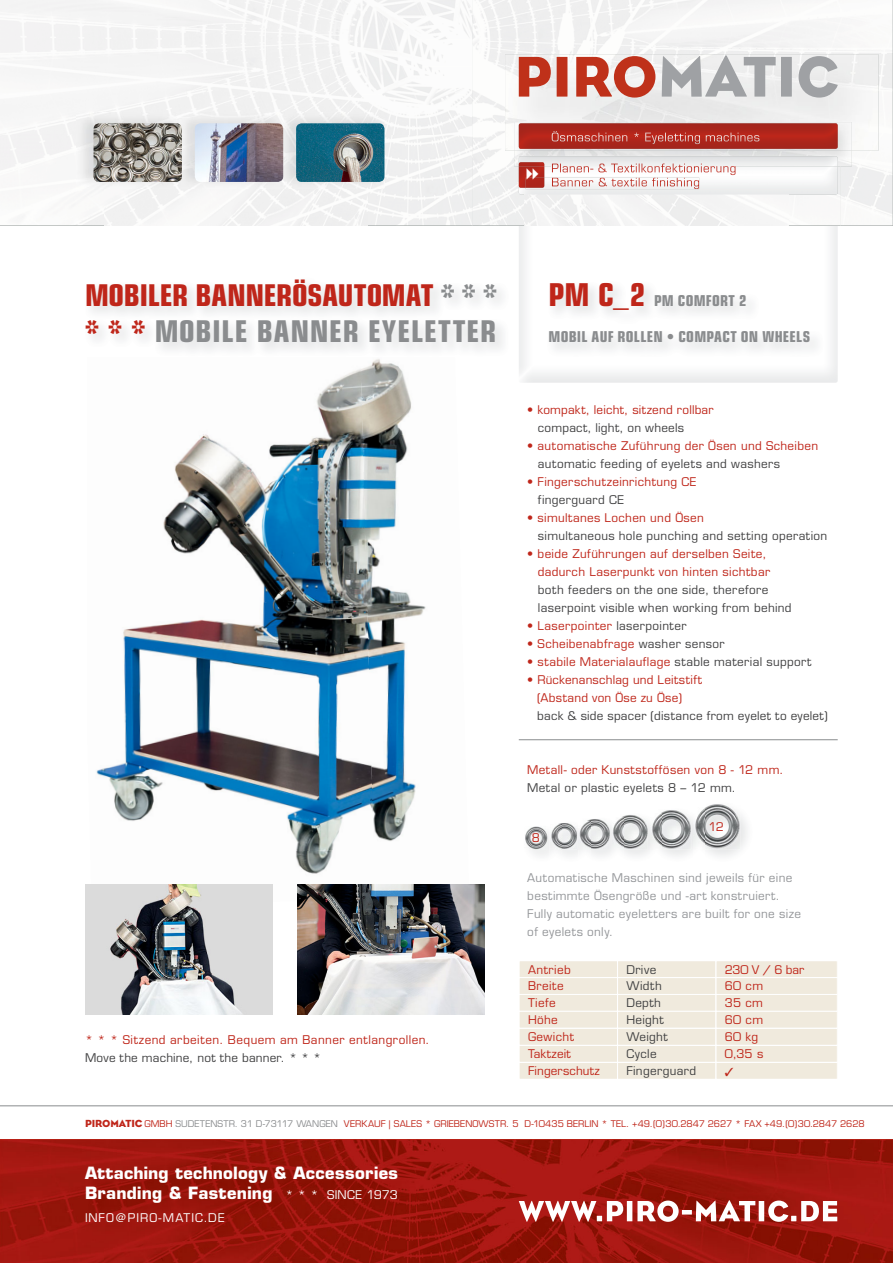
<style>
.page{position:relative;width:893px;height:1263px;background:#fff}
.page>*{position:absolute;margin:0;border:0;box-sizing:border-box;transform-origin:0 0}
.t1{font:700 condensed 30px/36px "Eurostile";letter-spacing:.005em;color:#bf261a}
.t2{font:700 16.5px/19.8px "Eurostile";letter-spacing:.02em;color:#fff}
.t3{font:700 condensed 15px "Eurostile";letter-spacing:.015em;color:#8a8c8e}
.t4{font:11.7px/18px "Eurostile";letter-spacing:.03em;color:#bf261a}
.t5{font:11.7px/18px "Eurostile";letter-spacing:.03em;color:#404041}
.t6{font:11.7px/18px "Eurostile";letter-spacing:.03em;color:#949699}
.t7{font:11.7px "Eurostile";letter-spacing:.01em;color:#bf261a}
.t8{font:11.7px "Eurostile";letter-spacing:.085em;color:#fff}
.t9{font:9px "Eurostile";letter-spacing:.005em;color:#bf261a}
.s1{color:#8a8c8e}
.s2{font-size:31.5px;color:#bf261a}
.s3{font-family:"Eurostile Extended Two";font-weight:400;font-stretch:normal;font-size:31.5px;color:#bf261a}
.s4{color:#404041}
.s5{font-family:"Eagle";font-size:10.5px}
.s6{font-weight:400;font-size:11.7px}
</style>
<div class="page">
<img style="left:163px;top:369px;width:197px;height:230px">
<img style="left:360px;top:359px;width:66px;height:482px">
<img style="left:96px;top:599px;width:278px;height:250px">
<img style="left:272px;top:849px;width:61px;height:53px">
<div style="left:472px;top:0;width:421px;height:90px;background:#f6f6f6"></div>
<img style="left:472px;top:90px;width:53px;height:135px">
<img style="left:841px;top:90px;width:52px;height:135px">
<svg style="left:0;top:1140px;width:893px;height:123px;background:#9d150d"></svg>
<img style="left:85px;top:1166px;width:331px;height:74px">
<svg style="left:519px;top:1200px;width:318px;height:22px"></svg>
<hr style="left:0;top:1105px;width:893px;height:1px;background:#8a8c8e">
<hr style="left:519px;top:739px;width:319px;height:1px;background:#8a8c8e">
<img style="left:85px;top:884px;width:187px;height:130px">
<img style="left:524px;top:826px;width:24px;height:23px">
<img style="left:549px;top:830px;width:12px;height:27px">
<img style="left:555px;top:823px;width:22px;height:26px">
<img style="left:550px;top:825px;width:11px;height:24px">
<img style="left:578px;top:828px;width:12px;height:29px">
<img style="left:586px;top:819px;width:24px;height:30px">
<img style="left:579px;top:821px;width:11px;height:28px">
<img style="left:621px;top:814px;width:27px;height:35px">
<img style="left:612px;top:817px;width:11px;height:32px">
<img style="left:661px;top:809px;width:30px;height:40px">
<img style="left:650px;top:813px;width:11px;height:36px">
<img style="left:693px;top:804px;width:47px;height:46px">
<img style="left:77px;top:113px;width:308px;height:75px">
<img style="left:195px;top:123px;width:88px;height:59px;border-radius:6px">
<img style="left:94px;top:123px;width:88px;height:59px;border-radius:6px">
<img style="left:296px;top:123px;width:88px;height:59px;border-radius:6px">
<img style="left:298px;top:884px;width:187px;height:130px">
<img style="left:505px;top:54px;width:373px;height:97px">
<svg style="left:519px;top:57px;width:32px;height:40px"></svg>
<div style="left:557px;top:57px;width:10px;height:40px;background:#bf311a"></div>
<svg style="left:576px;top:56px;width:79px;height:42px"></svg>
<svg style="left:662px;top:55px;width:114px;height:42px"></svg>
<div style="left:781px;top:57px;width:11px;height:40px;background:#9fa1a4"></div>
<svg style="left:798px;top:56px;width:40px;height:42px;background:#c5c6c7"></svg>
<img style="left:519px;top:166px;width:319px;height:29px">
<img style="left:552px;top:166px;width:184px;height:9px">
<img style="left:552px;top:166px;width:118px;height:6px">
<img style="left:526px;top:178px;width:173px;height:11px">
<img style="left:552px;top:178px;width:103px;height:8px">
<img style="left:514px;top:122px;width:338px;height:44px">
<img style="left:552px;top:164px;width:118px;height:2px">
<img style="left:519px;top:123px;width:319px;height:26px">
<svg style="left:533px;top:141px;width:15px;height:1px"></svg>
<img style="left:657px;top:131px;width:102px;height:13px">
<img style="left:552px;top:131px;width:105px;height:13px">
<img style="left:519px;top:162px;width:25px;height:26px">
<img style="left:526px;top:180px;width:18px;height:8px">
<div style="left:618px;top:1062px;width:98px;height:17px;background:#f0eadd"></div>
<div style="left:519px;top:1062px;width:98px;height:17px;background:#f0eadd"></div>
<div style="left:716px;top:1062px;width:121px;height:17px;background:#f0eadd"></div>
<div style="left:618px;top:1045px;width:98px;height:17px;background:#f0eadd"></div>
<div style="left:617px;top:1045px;width:99px;height:18px;border:1px solid #fff"></div>
<div style="left:519px;top:1045px;width:98px;height:17px;background:#f0eadd"></div>
<div style="left:519px;top:1045px;width:99px;height:18px;border:1px solid #fff"></div>
<div style="left:716px;top:1045px;width:121px;height:17px;background:#f0eadd"></div>
<div style="left:716px;top:1045px;width:122px;height:18px;border:1px solid #fff"></div>
<div style="left:618px;top:961px;width:98px;height:16px;background:#f0eadd"></div>
<div style="left:519px;top:961px;width:98px;height:16px;background:#f0eadd"></div>
<div style="left:716px;top:961px;width:121px;height:16px;background:#f0eadd"></div>
<div style="left:618px;top:977px;width:98px;height:17px;background:#f0eadd"></div>
<div style="left:617px;top:977px;width:99px;height:18px;border:1px solid #fff"></div>
<div style="left:519px;top:977px;width:98px;height:17px;background:#f0eadd"></div>
<div style="left:519px;top:977px;width:99px;height:18px;border:1px solid #fff"></div>
<div style="left:716px;top:977px;width:121px;height:17px;background:#f0eadd"></div>
<div style="left:716px;top:977px;width:122px;height:18px;border:1px solid #fff"></div>
<div style="left:618px;top:994px;width:98px;height:17px;background:#f0eadd"></div>
<div style="left:617px;top:994px;width:99px;height:18px;border:1px solid #fff"></div>
<div style="left:519px;top:994px;width:98px;height:17px;background:#f0eadd"></div>
<div style="left:519px;top:994px;width:99px;height:18px;border:1px solid #fff"></div>
<div style="left:716px;top:994px;width:121px;height:17px;background:#f0eadd"></div>
<div style="left:716px;top:994px;width:122px;height:18px;border:1px solid #fff"></div>
<div style="left:618px;top:1011px;width:98px;height:17px;background:#f0eadd"></div>
<div style="left:617px;top:1011px;width:99px;height:17px;border:1px solid #fff"></div>
<div style="left:519px;top:1011px;width:98px;height:17px;background:#f0eadd"></div>
<div style="left:519px;top:1011px;width:99px;height:17px;border:1px solid #fff"></div>
<div style="left:618px;top:1028px;width:98px;height:17px;background:#f0eadd"></div>
<div style="left:617px;top:1028px;width:99px;height:18px;border:1px solid #fff"></div>
<div style="left:519px;top:1028px;width:98px;height:17px;background:#f0eadd"></div>
<div style="left:519px;top:1028px;width:99px;height:18px;border:1px solid #fff"></div>
<div style="left:716px;top:1011px;width:121px;height:17px;background:#f0eadd"></div>
<div style="left:716px;top:1011px;width:122px;height:17px;border:1px solid #fff"></div>
<div style="left:716px;top:1028px;width:121px;height:17px;background:#f0eadd"></div>
<div style="left:716px;top:1028px;width:122px;height:18px;border:1px solid #fff"></div>
<svg style="left:526px;top:168px;width:21px;height:12px"></svg>
<h1 class="t1" style="left:85px;top:280px;width:413px">MOBILER BANNERÖSAUTOMAT <span class="s1">* * * </span>* * * <span class="s1">MOBILE BANNER EYELETTER</span></h1>
<p class="t4" style="left:85px;top:1032px;width:346px">* * * Sitzend arbeiten. Bequem am Banner entlangrollen.</p>
<p class="t5" style="left:85px;top:1050px;width:238px">Move the machine, not the banner. * * *</p>
<p class="t3" style="left:549px;top:295px;width:200px"><span class="s2">PM C</span><span class="s3">_</span><span class="s2">2</span> PM COMFORT 2</p>
<p class="t3" style="left:549px;top:331px;width:263px">MOBIL AUF ROLLEN • COMPACT ON WHEELS</p>
<p class="t4" style="left:527px;top:402px;width:188px">• kompakt, leicht, sitzend rollbar</p>
<p class="t5" style="left:538px;top:420px;width:148px">compact, light, on wheels</p>
<p class="t4" style="left:527px;top:438px;width:292px">• automatische Zuführung der Ösen und Scheiben</p>
<p class="t5" style="left:538px;top:456px;width:244px">automatic feeding of eyelets and washers</p>
<p class="t4" style="left:527px;top:474px;width:171px">• Fingerschutzeinrichtung CE</p>
<p class="t5" style="left:538px;top:492px;width:88px">fingerguard CE</p>
<p class="t4" style="left:527px;top:510px;width:178px">• simultanes Lochen und Ösen</p>
<p class="t5" style="left:538px;top:528px;width:291px">simultaneous hole punching and setting operation</p>
<p class="t4" style="left:538px;top:546px;width:234px;text-indent:-11px">• beide Zuführungen auf derselben Seite, dadurch Laserpunkt von hinten sichtbar</p>
<p class="t5" style="left:538px;top:582px;width:255px">both feeders on the one side, therefore laserpoint visible when working from behind</p>
<p class="t4" style="left:527px;top:618px;width:161px">• Laserpointer <span class="s4">laserpointer</span></p>
<p class="t4" style="left:527px;top:636px;width:199px">• Scheibenabfrage <span class="s4">washer sensor</span></p>
<p class="t4" style="left:527px;top:654px;width:286px">• stabile Materialauflage <span class="s4">stable material support</span></p>
<p class="t4" style="left:537px;top:672px;width:166px;text-indent:-10px">• Rückenanschlag und Leitstift (Abstand von Öse zu Öse)</p>
<p class="t5" style="left:537px;top:708px;width:292px">back &amp; side spacer (distance from eyelet to eyelet)</p>
<p class="t4" style="left:527px;top:762px;width:258px">Metall- oder Kunststoffösen von 8 - 12 mm.</p>
<p class="t5" style="left:527px;top:780px;width:210px">Metal or plastic eyelets 8 – 12 mm.</p>
<p class="t4" style="left:532px;top:830px;width:10px">8</p>
<p class="t4" style="left:708px;top:819px;width:17px">12</p>
<p class="t6" style="left:527px;top:870px;width:275px">Automatische Maschinen sind jeweils für eine bestimmte Ösengröße und -art konstruiert.<br>Fully automatic eyeletters are built for one size of eyelets only.</p>
<p class="t4" style="left:528px;top:961px;width:44px">Antrieb</p>
<p class="t5" style="left:626px;top:961px;width:31px">Drive</p>
<p class="t4" style="left:725px;top:961px;width:81px">230 V / 6 bar</p>
<p class="t4" style="left:528px;top:978px;width:37px">Breite</p>
<p class="t5" style="left:626px;top:978px;width:37px">Width</p>
<p class="t4" style="left:725px;top:978px;width:40px">60 cm</p>
<p class="t4" style="left:528px;top:995px;width:29px">Tiefe</p>
<p class="t5" style="left:626px;top:995px;width:36px">Depth</p>
<p class="t4" style="left:725px;top:995px;width:39px">35 cm</p>
<p class="t4" style="left:528px;top:1012px;width:31px">Höhe</p>
<p class="t5" style="left:626px;top:1012px;width:39px">Height</p>
<p class="t4" style="left:528px;top:1029px;width:48px">Gewicht</p>
<p class="t5" style="left:626px;top:1029px;width:43px">Weight</p>
<p class="t4" style="left:725px;top:1012px;width:40px;line-height:17.1px">60 cm<br>60 kg</p>
<p class="t7" style="left:528px;top:1049px;width:44px">Taktzeit</p>
<p class="t5" style="left:626px;top:1046px;width:32px">Cycle</p>
<p class="t4" style="left:725px;top:1046px;width:40px">0,35 s</p>
<p class="t7" style="left:528px;top:1066px;width:73px">Fingerschutz</p>
<p class="t5" style="left:626px;top:1063px;width:71px">Fingerguard</p>
<p class="t9" style="left:85px;top:1120px;width:781px"><span class="s5">PIROMATIC</span> GMBH <span class="s1">SUDETENSTR. 31 D-73117 WANGEN</span> VERKAUF | SALES * GRIEBENOWSTR. 5 D-10435 BERLIN * TEL. +49.(0)30.2847 2627 * FAX +49.(0)30.2847 2628</p>
<h2 class="t2" style="left:85px;top:1164px;width:315px">Attaching technology &amp; Accessories<br>Branding &amp; Fastening <span class="s6">* * * SINCE 1973</span></h2>
<p class="t8" style="left:85px;top:1213px;width:141px">INFO@PIRO-MATIC.DE</p>
</div>
